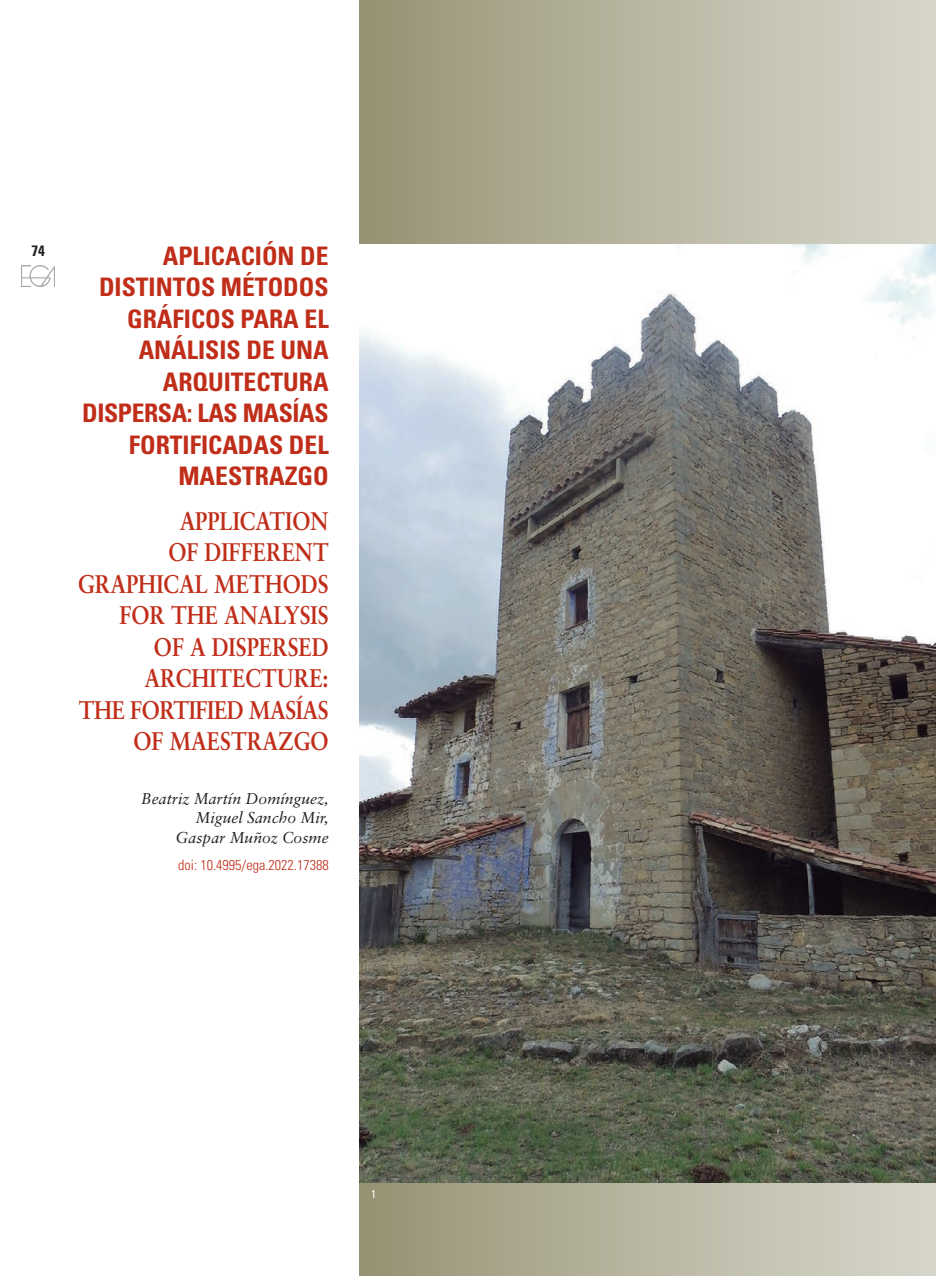
<style>
.page{position:relative;width:936px;height:1276px;background:#fff}
.page>*{position:absolute;margin:0;border:0;box-sizing:border-box;transform-origin:0 0}
.TITULO_ARTICULO_CAST{font:700 condensed 25.5px/31.5px "Univers";color:#c02d19;text-align:right}
.TITULO_ARTICULO_INGL{font:700 25.5px/31.5px "Sabon";color:#c02d19;text-align:right;scale:.85 1}
.AUTOR_ARTICULO{font:italic 15.75px/19.5px "Sabon";color:#231f20;text-align:right}
.t1{font:700 condensed 15px "Univers";color:#231f20}
.AUTOR_ARTICULO-2{font:300 condensed 14.25px "Univers";color:#c02d19}
.PIES_DE_FOTO_INGLES{font:condensed 11.25px "Univers";color:#fff}
</style>
<div class="page">
<div style="left:359px;top:0;width:576px;height:1276px;background:linear-gradient(to right,#979375,#d8d7cc)"></div>
<img style="left:22px;top:265px;width:33px;height:21px">
<img style="left:359px;top:244px;width:576px;height:938px">
<p class="t1" style="left:32px;top:242px;width:15px">74</p>
<p class="TITULO_ARTICULO_CAST" style="left:82px;top:240px;width:248px">APLICACIÓN DE<br>DISTINTOS MÉTODOS<br>GRÁFICOS PARA EL<br>ANÁLISIS DE UNA<br>ARQUITECTURA<br>DISPERSA: LAS MASÍAS<br>FORTIFICADAS DEL<br>MAESTRAZGO</p>
<p class="TITULO_ARTICULO_INGL" style="left:78px;top:504px;width:296px">APPLICATION<br>OF DIFFERENT<br>GRAPHICAL METHODS<br>FOR THE ANALYSIS<br>OF A DISPERSED<br>ARCHITECTURE:<br>THE FORTIFIED MASÍAS<br>OF MAESTRAZGO</p>
<p class="AUTOR_ARTICULO" style="left:141px;top:788px;width:189px">Beatriz Martín Domínguez,<br>Miguel Sancho Mir,<br>Gaspar Muñoz Cosme</p>
<p class="AUTOR_ARTICULO-2" style="left:178px;top:856px;width:152px">doi: 10.4995/ega.2022.17388</p>
<p class="PIES_DE_FOTO_INGLES" style="left:371px;top:1187px;width:6px">1</p>
</div>
